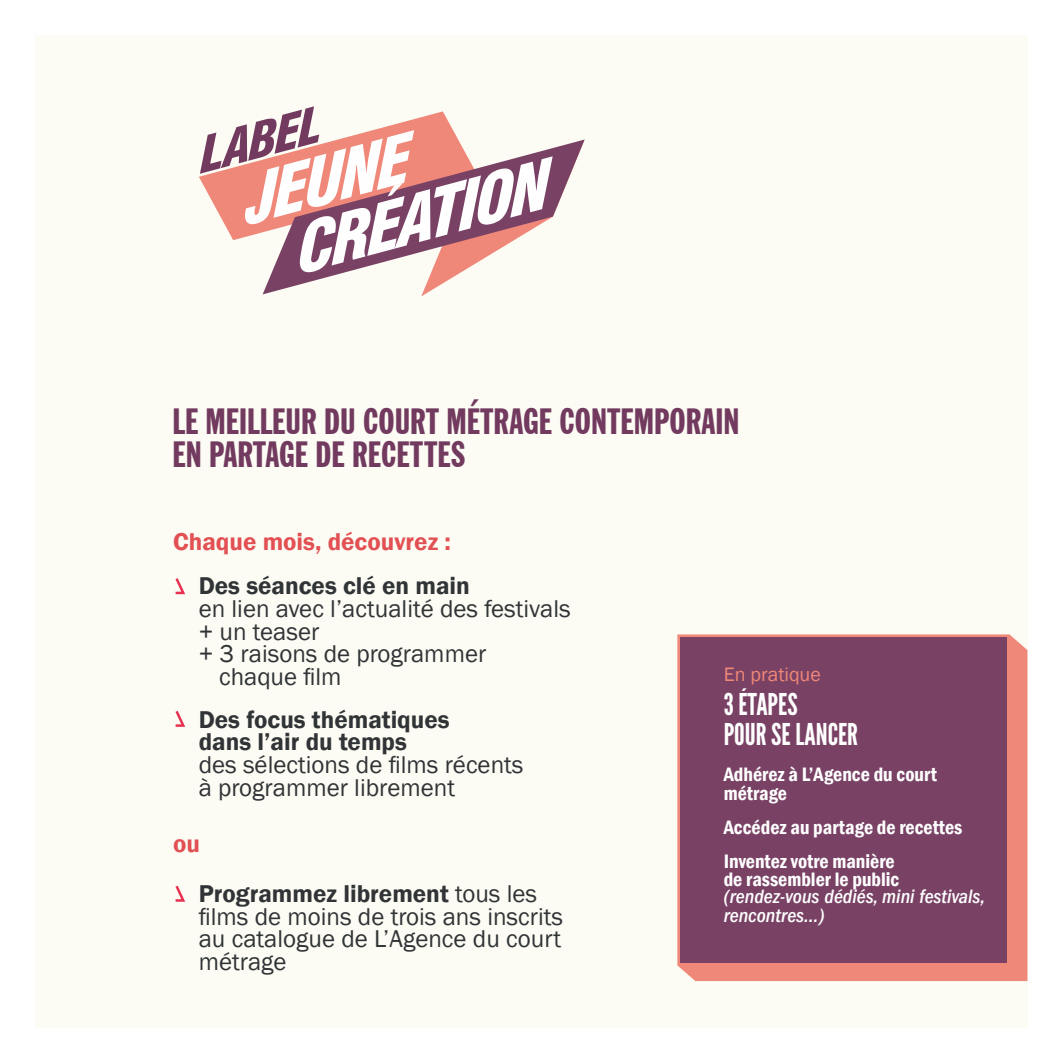
<style>
.page{position:relative;width:1063px;height:1063px;background:#fff}
.page>*{position:absolute;margin:0;border:0;box-sizing:border-box;transform-origin:0 0}
.t1{font:italic 900 condensed 64.25px/61.2px "Swiss 721 BT";color:#fefefe;scale:1.07 1}
.t2{font:italic 900 condensed 47.25px "Swiss 721 BT";color:#723a5f;scale:1.07 1}
.t3{font:extra-condensed 36.5px/32.8px "Franklin Gothic BT";color:#723a5f}
.t4{font:30px/29.2px "League Gothic";color:#fefefe}
.t5{font:25px/22.8px "Franklin Gothic";color:#313436}
.t6{font:600 25px/22.8px "Franklin Gothic";color:#313436}
.t7{font:600 25px "Franklin Gothic";color:#e25053}
.t8{font:600 condensed 20px/18.2px "Franklin Gothic";color:#fefefe}
.t9{font:italic 500 condensed 20px/18.2px "Franklin Gothic";color:#fefefe}
.t10{font:20px "Franklin Gothic";color:#f08777}
.s1{color:#e25053}
.s2{font-weight:400}
</style>
<div class="page">
<div style="left:35px;top:36px;width:992px;height:992px;background:#fcfbf4"></div>
<svg style="left:199px;top:111px;width:386px;height:185px"></svg>
<svg style="left:263px;top:140px;width:322px;height:154px"></svg>
<div style="left:677px;top:634px;width:350px;height:347px;background:#f08879"></div>
<div style="left:680px;top:637px;width:327px;height:326px;background:#794265"></div>
<svg style="left:175px;top:578px;width:10px;height:17px"></svg>
<svg style="left:175px;top:711px;width:10px;height:16px"></svg>
<svg style="left:175px;top:885px;width:10px;height:17px"></svg>
<h2 class="t2" style="left:189px;top:130px;width:118px;rotate:-15deg">LABEL</h2>
<h1 class="t1" style="left:269px;top:163px;width:246px;text-indent:-36px;rotate:-15deg">JEUNE<br>CRÉATION</h1>
<h3 class="t3" style="left:173px;top:405px;width:569px">LE MEILLEUR DU COURT MÉTRAGE CONTEMPORAIN<br>EN PARTAGE DE RECETTES</h3>
<p class="t7" style="left:173px;top:526px;width:280px">Chaque mois, découvrez :</p>
<p class="t6" style="left:199px;top:575px;width:273px">Des séances clé en main</p>
<p class="t5" style="left:199px;top:598px;width:374px">en lien avec l’actualité des festivals</p>
<p class="t5" style="left:199px;top:621px;width:122px">+ un teaser</p>
<p class="t5" style="left:199px;top:643px;width:289px">+ 3 raisons de programmer</p>
<p class="t5" style="left:219px;top:666px;width:124px">chaque film</p>
<p class="t6" style="left:199px;top:708px;width:252px">Des focus thématiques dans l’air du temps</p>
<p class="t5" style="left:199px;top:754px;width:326px">des sélections de films récents à programmer librement</p>
<p class="t6" style="left:199px;top:818px;width:340px;line-height:50.2px;text-indent:-26px"><span class="s1">ou<br></span>Programmez librement <span class="s2">tous les</span></p>
<p class="t5" style="left:199px;top:905px;width:366px;text-align:justify">films de moins de trois ans inscrits au catalogue de L’Agence du court métrage</p>
<p class="t10" style="left:724px;top:662px;width:99px">En pratique</p>
<p class="t4" style="left:724px;top:690px;width:136px">3 ÉTAPES<br>POUR SE LANCER</p>
<p class="t8" style="left:724px;top:765px;width:215px">Adhérez à L’Agence du court métrage</p>
<p class="t8" style="left:724px;top:810px;width:240px;line-height:34px">Accédez au partage de recettes<br>Inventez votre manière</p>
<p class="t8" style="left:724px;top:870px;width:177px">de rassembler le public</p>
<p class="t9" style="left:724px;top:888px;width:263px">(rendez-vous dédiés, mini festivals, rencontres…)</p>
</div>
